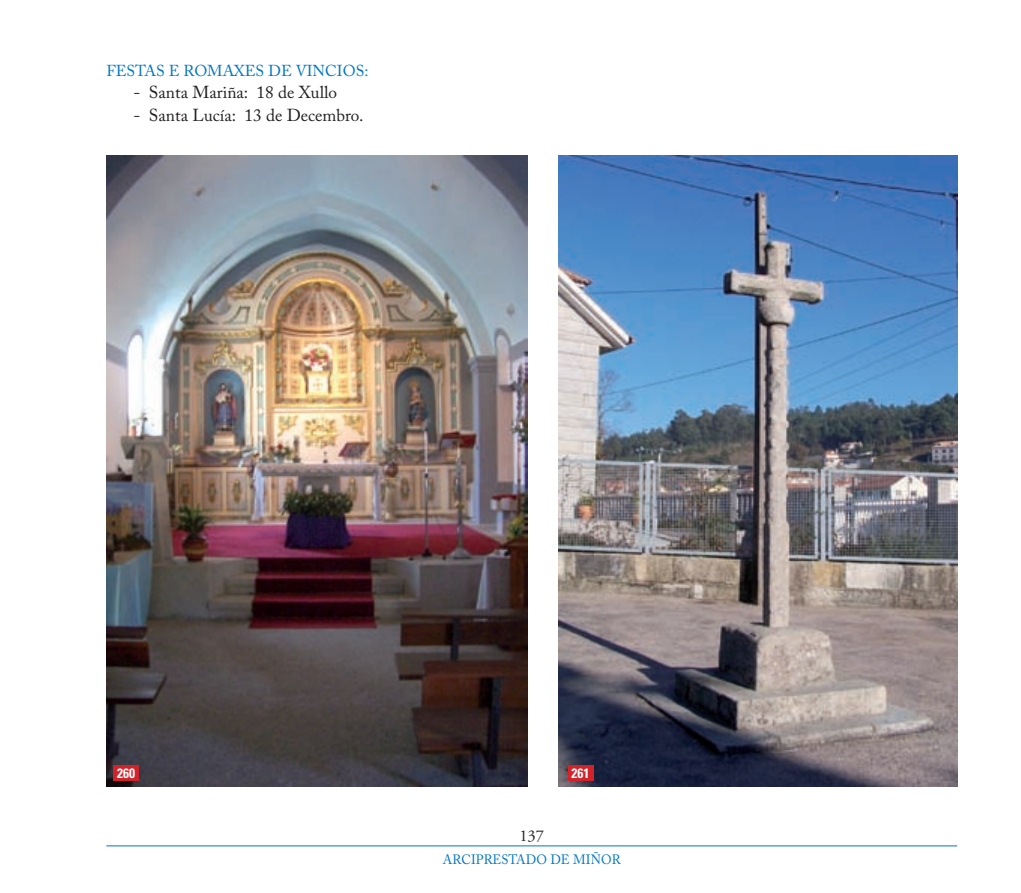
<style>
.page{position:relative;width:1021px;height:893px;background:#fff}
.page>*{position:absolute;margin:0;border:0;box-sizing:border-box;transform-origin:0 0}
.t1{font:17.25px "Adobe Caslon Pro";color:#231f20}
.t2{font:16.5px "Adobe Garamond";color:#231f20}
.t3{font:15.75px "Adobe Caslon";color:#0077c0}
.t4{font:13.5px "Adobe Caslon";letter-spacing:.005em;color:#0077c0;scale:.95 1}
.t5{font:700 condensed 13.5px "Univers";color:#fff}
</style>
<div class="page">
<hr style="left:106px;top:845px;width:851px;height:1px;background:#0077c0">
<img style="left:558px;top:155px;width:399px;height:632px">
<img style="left:106px;top:155px;width:421px;height:632px">
<div style="left:113px;top:765px;width:26px;height:16px;background:#d1232a"></div>
<div style="left:568px;top:765px;width:25px;height:16px;background:#d1232a"></div>
<p class="t3" style="left:106px;top:61px;width:263px">FESTAS E ROMAXES DE VINCIOS:</p>
<p class="t1" style="left:133px;top:82px;width:205px">- Santa Mariña: 18 de Xullo</p>
<p class="t1" style="left:133px;top:105px;width:231px">- Santa Lucía: 13 de Decembro.</p>
<p class="t5" style="left:117px;top:765px;width:19px">260</p>
<p class="t5" style="left:571px;top:765px;width:19px">261</p>
<p class="t2" style="left:519px;top:827px;width:26px">137</p>
<p class="t4" style="left:443px;top:851px;width:178px">ARCIPRESTADO DE MIÑOR</p>
</div>
